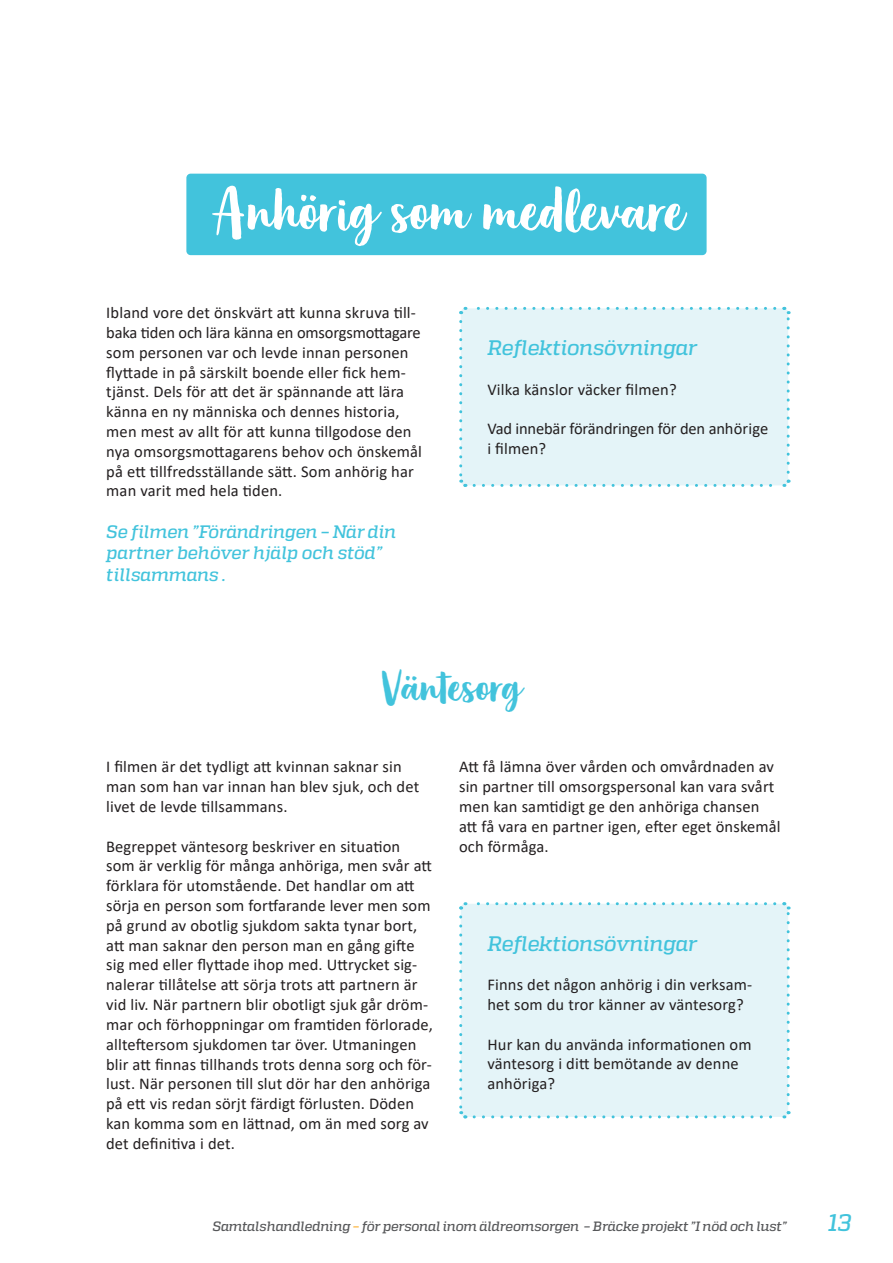
<style>
.page{position:relative;width:893px;height:1263px;background:#fff}
.page>*{position:absolute;margin:0;border:0;box-sizing:border-box;transform-origin:0 0}
.Kapitelrubrik{font:63px "Organika Script";color:#fff}
.Kapitelrubrik-2{font:45px "Organika Script";color:#42c3dc}
.t1{font:italic 500 24px "Quadon";color:#42c3dc}
.Underrubrik_NY{font:italic 500 21px "Quadon";letter-spacing:-.015em;color:#42c3dc}
.Underrubrik_NY-2{font:italic 500 18px/21.6px "Quadon";letter-spacing:-.01em;color:#42c3dc}
.t2{font:16.5px/19.8px "Calibri";letter-spacing:.01em;color:#231f20}
.t3{font:16.5px/19.8px "Calibri";letter-spacing:-.01em;color:#231f20}
.t4{font:italic 500 13.5px "Quadon";letter-spacing:-.01em;color:#57585a}
.s1{color:#fbb033}
</style>
<div class="page">
<div style="left:186px;top:174px;width:521px;height:81px;background:#42c3dc;border-radius:4px"></div>
<div style="left:459px;top:306px;width:332px;height:181px;background:#e4f4f8"></div>
<div style="left:461px;top:904px;width:327px;height:213px;background:#e4f4f8;border-radius:4px"></div>
<svg style="left:459px;top:917px;width:9px;height:202px"></svg>
<svg style="left:474px;top:1111px;width:317px;height:8px"></svg>
<svg style="left:782px;top:902px;width:9px;height:202px"></svg>
<svg style="left:459px;top:902px;width:316px;height:8px"></svg>
<p class="Kapitelrubrik" style="left:211px;top:173px;width:472px">Anhörig som medlevare</p>
<p class="t2" style="left:106px;top:302px;width:317px">Ibland vore det önskvärt att kunna skruva till&shy;baka tiden och lära känna en omsorgsmottagare som personen var och levde innan personen flyttade in på särskilt boende eller fick hem&shy;tjänst. Dels för att det är spännande att lära känna en ny människa och dennes historia, men mest av allt för att kunna tillgodose den nya omsorgsmottagarens behov och önskemål på ett tillfredsställande sätt. Som anhörig har man varit med hela tiden.</p>
<p class="Underrubrik_NY-2" style="left:106px;top:521px;width:292px">Se filmen ”Förändringen – När din partner behöver hjälp och stöd” tillsammans .</p>
<p class="Underrubrik_NY" style="left:487px;top:336px;width:211px">Reflektionsövningar</p>
<p class="t2" style="left:487px;top:379px;width:191px">Vilka känslor väcker filmen?</p>
<p class="t3" style="left:487px;top:419px;width:283px">Vad innebär förändringen för den anhörige i filmen?</p>
<p class="Kapitelrubrik-2" style="left:379px;top:660px;width:142px">Väntesorg</p>
<p class="t2" style="left:106px;top:757px;width:315px">I filmen är det tydligt att kvinnan saknar sin man som han var innan han blev sjuk, och det livet de levde tillsammans.</p>
<p class="t2" style="left:106px;top:836px;width:328px">Begreppet väntesorg beskriver en situation<br>som är verklig för många anhöriga, men svår att förklara för utomstående. Det handlar om att sörja en person som fortfarande lever men som på grund av obotlig sjukdom sakta tynar bort, att man saknar den person man en gång gifte sig med eller flyttade ihop med. Uttrycket sig&shy;nalerar tillåtelse att sörja trots att partnern är vid liv. När partnern blir obotligt sjuk går dröm&shy;mar och förhoppningar om framtiden förlorade, allteftersom sjukdomen tar över. Utmaningen blir att finnas tillhands trots denna sorg och för&shy;lust. När personen till slut dör har den anhöriga på ett vis redan sörjt färdigt förlusten. Döden kan komma som en lättnad, om än med sorg av det definitiva i det.</p>
<p class="t2" style="left:459px;top:757px;width:323px">Att få lämna över vården och omvårdnaden av sin partner till omsorgspersonal kan vara svårt men kan samtidigt ge den anhöriga chansen att få vara en partner igen, efter eget önskemål och förmåga.</p>
<p class="Underrubrik_NY" style="left:487px;top:931px;width:211px">Reflektionsövningar</p>
<p class="t2" style="left:487px;top:974px;width:266px">Finns det någon anhörig i din verksam&shy;het som du tror känner av väntesorg?</p>
<p class="t2" style="left:487px;top:1034px;width:266px">Hur kan du använda informationen om väntesorg i ditt bemötande av denne anhöriga?</p>
<p class="t4" style="left:212px;top:1218px;width:576px">Samtalshandledning <span class="s1">–</span> för personal inom äldreomsorgen – Bräcke projekt ”I nöd och lust”</p>
<h3 class="t1" style="left:828px;top:1209px;width:25px">13</h3>
</div>
